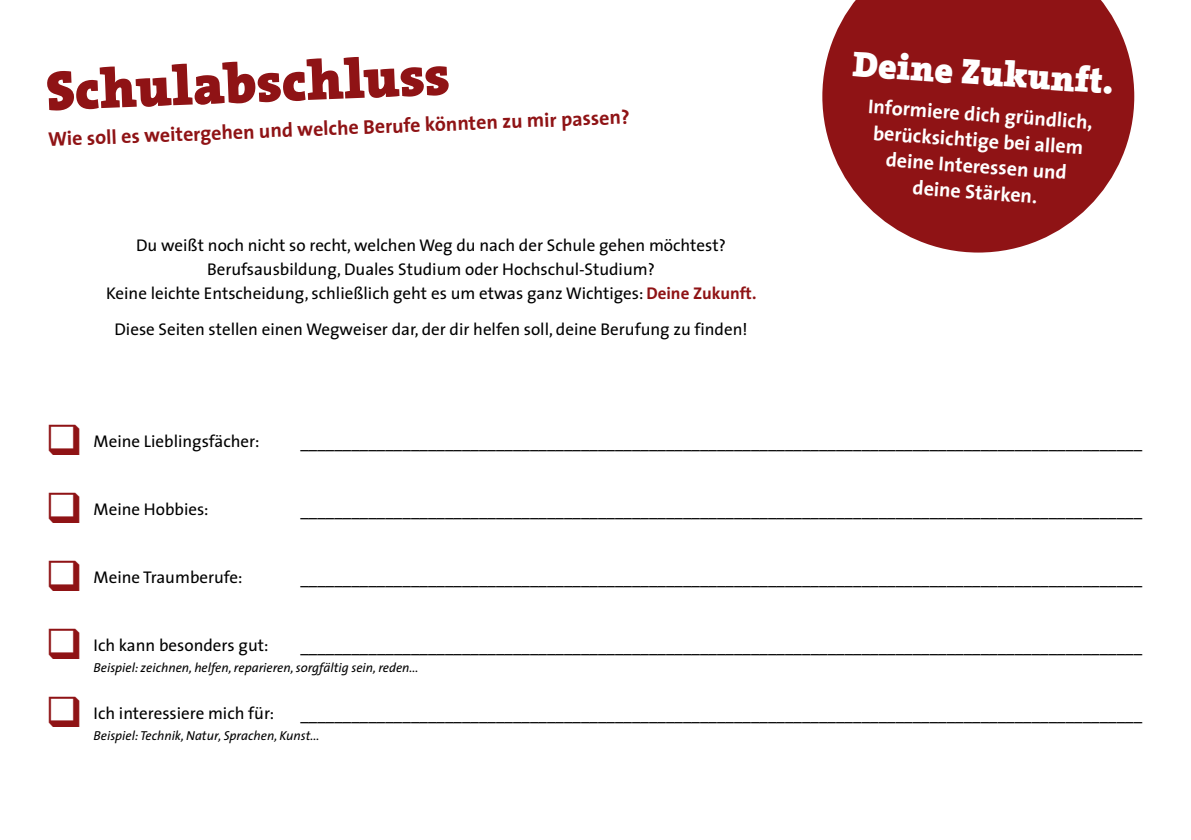
<style>
.page{position:relative;width:1191px;height:840px;background:#fff}
.page>*{position:absolute;margin:0;border:0;box-sizing:border-box;transform-origin:0 0}
.t1{font:900 56px "The Serif";color:#8f1315}
.t2{font:900 36px "The Serif";color:#fff}
.t3{font:700 20px/26px "The Sans";color:#fff;text-align:center}
.t4{font:700 20px "The Sans";color:#8f1315}
.t5{font:17px/24px "The Sans";color:#000;text-align:center}
.t6{font:italic 13px "The Sans";color:#000}
.s1{font-weight:700;color:#8f1315}
.s2{color:#8f1315}
</style>
<div class="page">
<svg style="left:822px;top:0;width:312px;height:252px;fill:#8f1315"></svg>
<h1 class="t1" style="left:45px;top:43px;width:405px;rotate:-2deg">Schulabschluss</h1>
<p class="t4" style="left:48px;top:121px;width:583px;rotate:-2deg">Wie soll es weitergehen und welche Berufe könnten zu mir passen?</p>
<p class="t5" style="left:106px;top:233px;width:651px">Du weißt noch nicht so recht, welchen Weg du nach der Schule gehen möchtest?<br>Berufsausbildung, Duales Studium oder Hochschul-Studium?<br>Keine leichte Entscheidung, schließlich geht es um etwas ganz Wichtiges: <span class="s1">Deine Zukunft.</span></p>
<p class="t5" style="left:114px;top:317px;width:634px">Diese Seiten stellen einen Wegweiser dar, der dir helfen soll, deine Berufung zu finden!</p>
<h2 class="t2" style="left:855px;top:33px;width:263px;rotate:4deg">Deine Zukunft.</h2>
<p class="t3" style="left:869px;top:93px;width:226px;rotate:4deg">Informiere dich gründlich, berücksichtige bei allem deine Interessen und deine Stärken.</p>
<p class="t5" style="left:45px;top:428px;width:215px"><span class="s2">❑</span> Meine Lieblingsfächer:</p>
<p class="t5" style="left:45px;top:496px;width:165px"><span class="s2">❑</span> Meine Hobbies:</p>
<p class="t5" style="left:45px;top:564px;width:199px"><span class="s2">❑</span> Meine Traumberufe:</p>
<p class="t5" style="left:300px;top:428px;width:843px">___________________________________________________________________________________________________</p>
<p class="t5" style="left:300px;top:496px;width:843px">___________________________________________________________________________________________________</p>
<p class="t5" style="left:300px;top:564px;width:843px">___________________________________________________________________________________________________</p>
<p class="t5" style="left:45px;top:632px;width:225px"><span class="s2">❑</span> Ich kann besonders gut:</p>
<p class="t5" style="left:300px;top:632px;width:843px">___________________________________________________________________________________________________</p>
<p class="t6" style="left:94px;top:656px;width:326px">Beispiel: zeichnen, helfen, reparieren, sorgfältig sein, reden...</p>
<p class="t5" style="left:45px;top:700px;width:230px"><span class="s2">❑</span> Ich interessiere mich für:</p>
<p class="t5" style="left:300px;top:700px;width:843px">___________________________________________________________________________________________________</p>
<p class="t6" style="left:94px;top:724px;width:227px">Beispiel: Technik, Natur, Sprachen, Kunst...</p>
</div>
